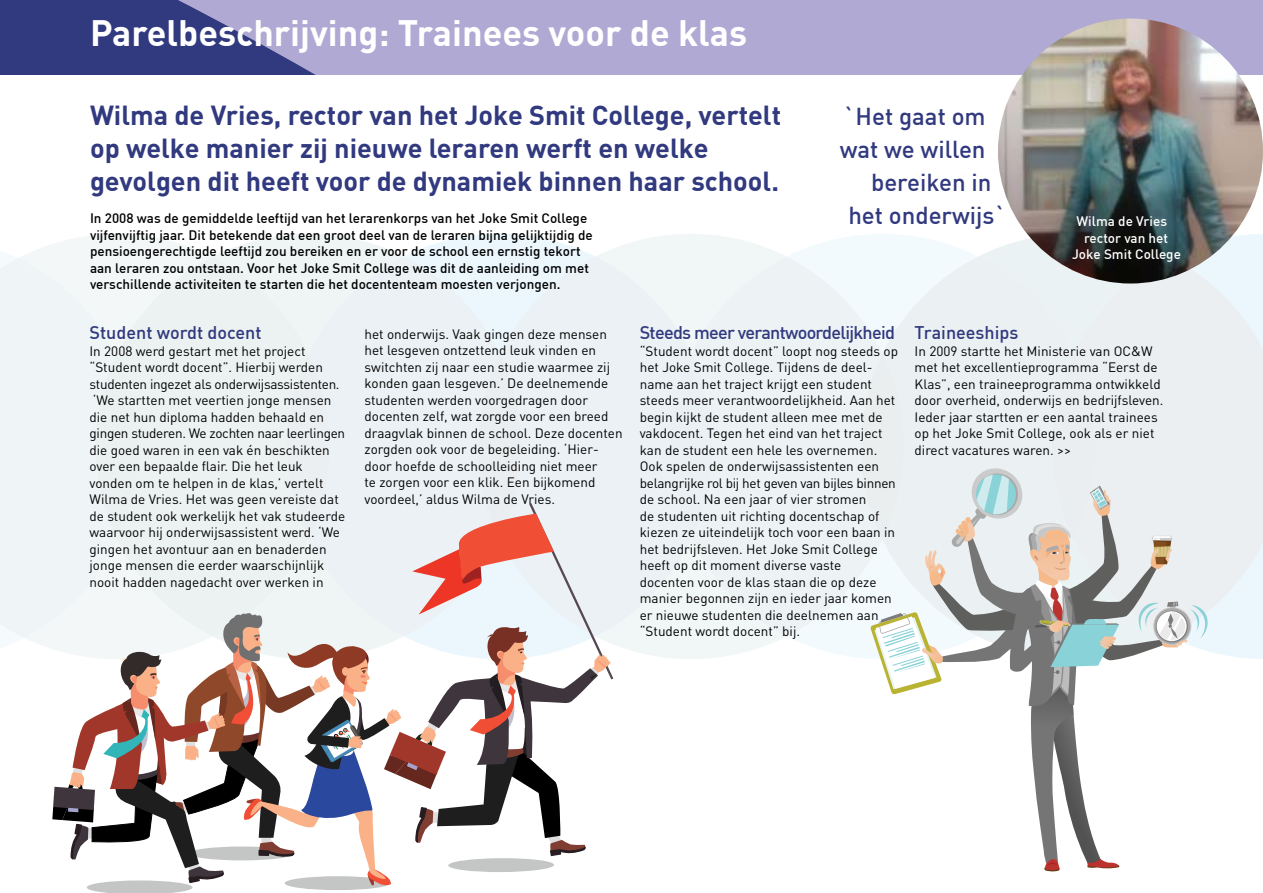
<style>
.page{position:relative;width:1263px;height:893px;background:#fff}
.page>*{position:absolute;margin:0;border:0;box-sizing:border-box;transform-origin:0 0}
.t1{font:700 36px "DIN Pro";color:#fff}
.t2{font:700 27px/33px "DIN Pro";color:#31397f}
.t3{font:500 24px "DIN Pro";color:#31397f}
.t4{font:500 18px "DIN Pro";letter-spacing:-.04em;color:#31397f}
.t5{font:500 18px "DIN Pro";color:#31397f}
.t6{font:13.5px/16.5px "DIN Pro";color:#000}
.t7{font:500 13.5px/16.5px "DIN Pro";color:#000}
.t8{font:500 13.5px "DIN Pro";color:#fff}
</style>
<div class="page">
<div style="left:0;top:234px;width:253px;height:414px;background:#eff5f7"></div>
<div style="left:96px;top:234px;width:425px;height:425px;background:#ecf1f1;border-radius:50%"></div>
<div style="left:670px;top:234px;width:425px;height:425px;background:#f3fafd;border-radius:50%"></div>
<div style="left:287px;top:234px;width:425px;height:425px;background:#ebf1f4;border-radius:50%"></div>
<div style="left:478px;top:234px;width:426px;height:425px;background:#edf3f5;border-radius:50%"></div>
<svg style="left:883px;top:238px;width:169px;height:228px;fill:#ebf0f2"></svg>
<svg style="left:1052px;top:234px;width:211px;height:425px;background:#ebf0f3"></svg>
<div style="left:1023px;top:0;width:240px;height:75px;background:#afa9d4"></div>
<svg style="left:0;top:0;width:1023px;height:75px;background:#908dbf"></svg>
<img style="left:998px;top:19px;width:265px;height:265px;border-radius:132px">
<svg style="left:52px;top:503px;width:561px;height:390px"></svg>
<svg style="left:870px;top:466px;width:345px;height:406px"></svg>
<h1 class="t1" style="left:90px;top:9px;width:659px">Parelbeschrijving: Trainees voor de klas</h1>
<h2 class="t2" style="left:90px;top:97px;width:693px">Wilma de Vries, rector van het Joke Smit College, vertelt op welke manier zij nieuwe leraren werft en welke gevolgen dit heeft voor de dynamiek binnen haar school.</h2>
<h3 class="t3" style="left:843px;top:100px;width:144px">`Het gaat om</h3>
<h3 class="t3" style="left:840px;top:133px;width:147px">wat we willen</h3>
<h3 class="t3" style="left:871px;top:166px;width:122px">bereiken in</h3>
<h3 class="t3" style="left:848px;top:199px;width:160px">het onderwijs`</h3>
<p class="t7" style="left:90px;top:210px;width:504px">In 2008 was de gemiddelde leeftijd van het lerarenkorps van het Joke Smit College vijfenvijftig jaar. Dit betekende dat een groot deel van de leraren bijna gelijktijdig de pensioengerechtigde leeftijd zou bereiken en er voor de school een ernstig tekort aan leraren zou ontstaan. Voor het Joke Smit College was dit de aanleiding om met verschillende activiteiten te starten die het docententeam moesten verjongen.</p>
<p class="t8" style="left:1076px;top:213px;width:92px">Wilma de Vries</p>
<p class="t8" style="left:1084px;top:229px;width:86px">rector van het</p>
<p class="t8" style="left:1072px;top:245px;width:110px">Joke Smit College</p>
<h3 class="t5" style="left:90px;top:321px;width:174px">Student wordt docent</h3>
<p class="t6" style="left:90px;top:342px;width:257px">In 2008 werd gestart met het project “Student wordt docent”. Hierbij werden studenten ingezet als onderwijsassistenten. ‘We startten met veertien jonge mensen die net hun diploma hadden behaald en gingen studeren. We zochten naar leerlingen die goed waren in een vak én beschikten over een bepaalde flair. Die het leuk vonden om te helpen in de klas,’ vertelt Wilma de Vries. Het was geen vereiste dat de student ook werkelijk het vak studeerde waarvoor hij onderwijsassistent werd. ‘We gingen het avontuur aan en benaderden jonge mensen die eerder waarschijnlijk nooit hadden nagedacht over werken in</p>
<p class="t6" style="left:364px;top:325px;width:260px">het onderwijs. Vaak gingen deze mensen het lesgeven ontzettend leuk vinden en switchten zij naar een studie waarmee zij konden gaan lesgeven.’ De deelnemende studenten werden voorgedragen door docenten zelf, wat zorgde voor een breed draagvlak binnen de school. Deze docenten zorgden ook voor de begeleiding. ‘Hier&shy;door hoefde de schoolleiding niet meer<br>te zorgen voor een klik. Een bijkomend voordeel,’ aldus Wilma de Vries.</p>
<h3 class="t4" style="left:640px;top:321px;width:257px">Steeds meer verantwoordelijkheid</h3>
<p class="t6" style="left:640px;top:342px;width:260px">“Student wordt docent” loopt nog steeds op het Joke Smit College. Tijdens de deel&shy;name aan het traject krijgt een student steeds meer verantwoordelijkheid. Aan het begin kijkt de student alleen mee met de vakdocent. Tegen het eind van het traject kan de student een hele les overnemen.<br>Ook spelen de onderwijsassistenten een belangrijke rol bij het geven van bijles binnen de school. Na een jaar of vier stromen<br>de studenten uit richting docentschap of kiezen ze uiteindelijk toch voor een baan in het bedrijfsleven. Het Joke Smit College heeft op dit moment diverse vaste docenten voor de klas staan die op deze manier begonnen zijn en ieder jaar komen er nieuwe studenten die deelnemen aan “Student wordt docent” bij.</p>
<h3 class="t5" style="left:915px;top:321px;width:105px">Traineeships</h3>
<p class="t6" style="left:915px;top:342px;width:250px">In 2009 startte het Ministerie van OC&amp;W met het excellentieprogramma “Eerst de Klas”, een traineeprogramma ontwikkeld door overheid, onderwijs en bedrijfsleven.<br>Ieder jaar startten er een aantal trainees op het Joke Smit College, ook als er niet direct vacatures waren. &gt;&gt;</p>
</div>
